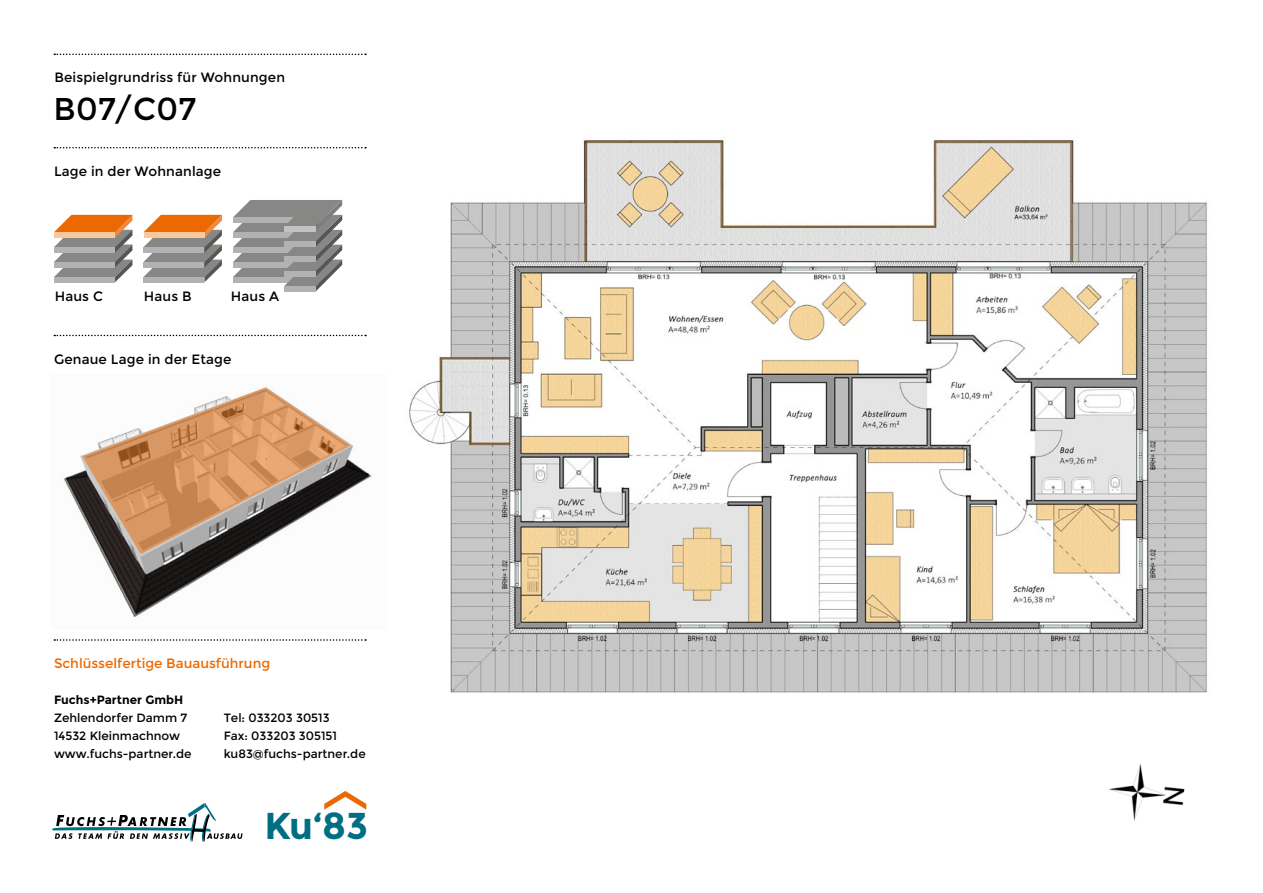
<style>
.page{position:relative;width:1263px;height:893px;background:#fff}
.page>*{position:absolute;margin:0;border:0;box-sizing:border-box;transform-origin:0 0}
.t1{font:700 37.35px "Montserrat";color:#006f84}
.t2{font:31.5px "Montserrat";letter-spacing:.01em;color:#000}
.t3{font:13.5px "Montserrat";letter-spacing:.01em;color:#000}
.t4{font:13.5px "Montserrat";color:#ec6801}
.t5{font:12px/18px "Montserrat";color:#000}
.t6{font:700 12px "Montserrat";color:#000}
</style>
<div class="page">
<img style="left:64px;top:444px;width:308px;height:173px">
<svg style="left:54px;top:54px;width:312px;height:1px"></svg>
<svg style="left:54px;top:147px;width:312px;height:1px"></svg>
<svg style="left:54px;top:335px;width:312px;height:1px"></svg>
<svg style="left:54px;top:639px;width:312px;height:2px"></svg>
<svg style="left:324px;top:791px;width:42px;height:19px"></svg>
<svg style="left:52px;top:803px;width:191px;height:39px"></svg>
<svg style="left:233px;top:200px;width:109px;height:91px;background:#9e9e9e"></svg>
<div style="left:284px;top:226px;width:32px;height:6px;background:#c2c2c3"></div>
<svg style="left:54px;top:215px;width:78px;height:67px;background:#b1937c"></svg>
<div style="left:54px;top:232px;width:61px;height:6px;background:#fac79f"></div>
<svg style="left:143px;top:215px;width:79px;height:67px;background:#b2957d"></svg>
<div style="left:144px;top:232px;width:60px;height:6px;background:#fac79f"></div>
<svg style="left:82px;top:387px;width:269px;height:167px"></svg>
<img style="left:1109px;top:763px;width:76px;height:58px">
<img style="left:409px;top:139px;width:799px;height:554px">
<p class="t3" style="left:54px;top:69px;width:232px">Beispielgrundriss für Wohnungen</p>
<h2 class="t2" style="left:53px;top:90px;width:144px">B07/C07</h2>
<p class="t3" style="left:54px;top:163px;width:169px">Lage in der Wohnanlage</p>
<p class="t3" style="left:55px;top:288px;width:50px">Haus C</p>
<p class="t3" style="left:144px;top:288px;width:49px">Haus B</p>
<p class="t3" style="left:231px;top:288px;width:50px">Haus A</p>
<p class="t3" style="left:54px;top:351px;width:179px">Genaue Lage in der Etage</p>
<p class="t4" style="left:54px;top:655px;width:218px">Schlüsselfertige Bauausführung</p>
<p class="t6" style="left:54px;top:693px;width:131px">Fuchs+Partner GmbH</p>
<p class="t5" style="left:54px;top:709px;width:139px">Zehlendorfer Damm 7<br>14532 Kleinmachnow www.fuchs-partner.de</p>
<p class="t5" style="left:224px;top:709px;width:144px">Tel: 033203 30513<br>Fax: 033203 305151 ku83@fuchs-partner.de</p>
<h1 class="t1" style="left:265px;top:804px;width:105px">Ku‘83</h1>
</div>
